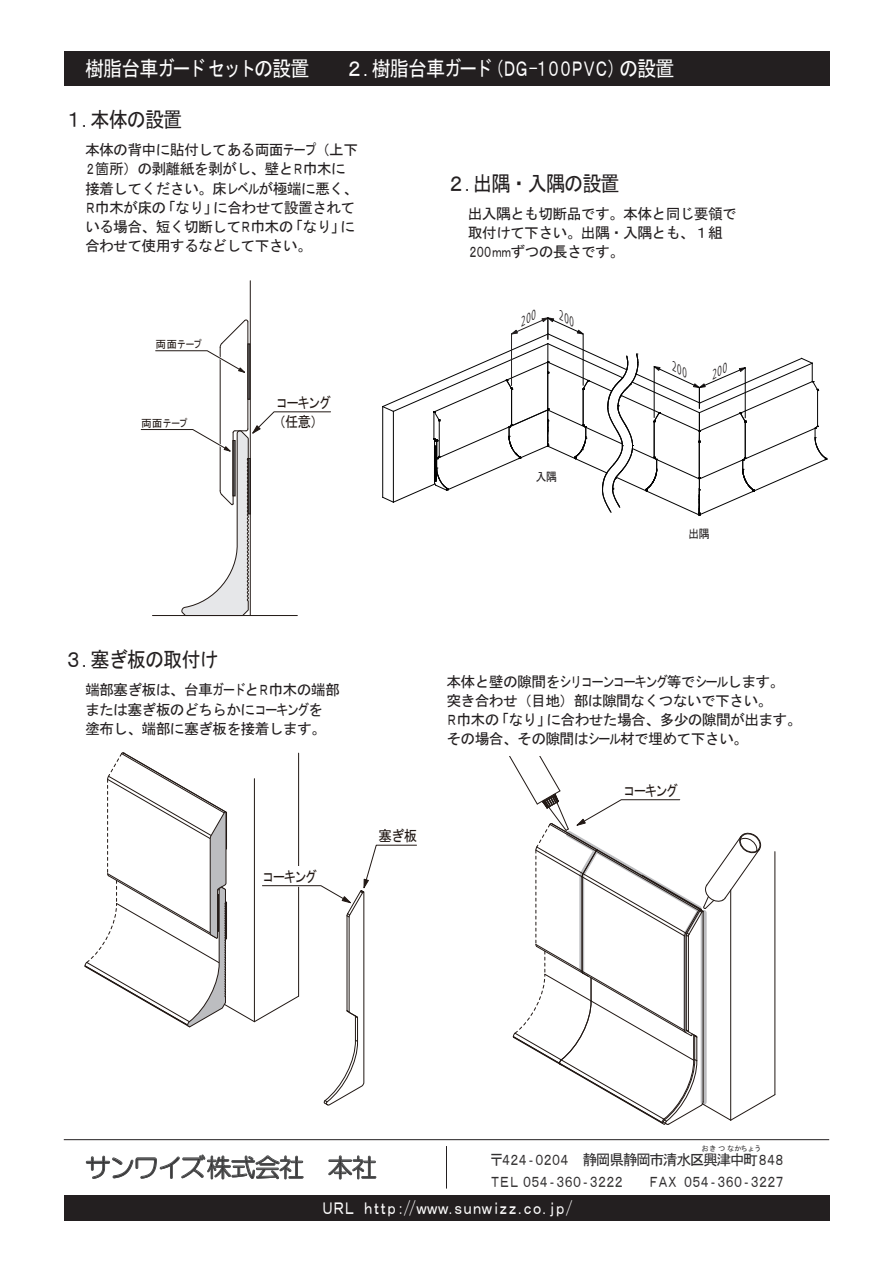
<style>
.page{position:relative;width:893px;height:1263px;background:#fff}
.page>*{position:absolute;margin:0;border:0;box-sizing:border-box;transform-origin:0 0}
.t1{font:25.5px "HG Maru Gothic MPRO";letter-spacing:-.05em;color:#312f30}
.t2{font:21.3px "MS Gothic";letter-spacing:-.075em;color:#fff;scale:.9 1}
.t3{font:21.3px "MS Gothic";letter-spacing:-.05em;color:#231f20;scale:.9 1}
.t4{font:16.95px "MS Gothic";letter-spacing:-.3em;color:#fff;scale:.8 1}
.t5{font:14.85px/19.2px "MS Gothic";letter-spacing:-.05em;color:#231f20}
.t6{font:14.85px "MS Gothic";letter-spacing:-.3em;color:#312f30;scale:.8 1}
.t7{font:14.85px "MS Gothic";letter-spacing:-.1em;color:#312f30}
.t8{font:14.85px/19.2px "MS Gothic";letter-spacing:-.1em;color:#211814;scale:.8 1}
.t9{font:14.85px "MS Gothic";letter-spacing:-.1em;color:#211814;scale:.9 1}
.t10{font:11.85px "MS Gothic";color:#231f20;scale:.9 1}
.t11{font:10.8px "MS Gothic";color:#211814}
.t12{font:7.2px "MS Gothic";color:#312f30}
</style>
<div class="page">
<svg style="left:509px;top:756px;width:267px;height:369px"></svg>
<div style="left:64px;top:1195px;width:765px;height:25px;background:#231f20"></div>
<div style="left:64px;top:51px;width:765px;height:34px;background:#231f20"></div>
<hr style="left:64px;top:1139px;width:765px;height:1px;background:#231f20">
<hr style="left:446px;top:1146px;width:1px;height:42px;background:#231f20">
<svg style="left:86px;top:1154px;width:218px;height:25px"></svg>
<svg style="left:328px;top:1155px;width:48px;height:24px"></svg>
<hr style="left:250px;top:281px;width:1px;height:334px;background:#211814">
<hr style="left:247px;top:322px;width:1px;height:107px;background:#211814">
<hr style="left:220px;top:347px;width:1px;height:144px;background:#211814">
<div style="left:247px;top:343px;width:3px;height:57px;background:#6c6d70;border:1px solid #211814"></div>
<svg style="left:155px;top:319px;width:96px;height:58px"></svg>
<svg style="left:140px;top:409px;width:191px;height:207px"></svg>
<svg style="left:84px;top:752px;width:333px;height:354px"></svg>
<svg style="left:382px;top:317px;width:445px;height:199px"></svg>
<h2 class="t2" style="left:85px;top:57px;width:656px">樹脂台車ガードセットの設置　　２.樹脂台車ガード（ＤＧ-１００ＰＶＣ）の設置</h2>
<h2 class="t3" style="left:64px;top:108px;width:133px">１.本体の設置</h2>
<p class="t5" style="left:85px;top:140px;width:275px">本体の背中に貼付してある両面テープ（上下<br>２箇所）の剥離紙を剥がし、壁とＲ巾木に接着してください。床レベルが極端に悪く、<br>Ｒ巾木が床の「なり」に合わせて設置されている場合、短く切断してＲ巾木の「なり」に合わせて使用するなどして下さい。</p>
<p class="t11" style="left:156px;top:338px;width:48px">両面テープ</p>
<p class="t11" style="left:141px;top:417px;width:48px">両面テープ</p>
<p class="t8" style="left:272px;top:393px;width:75px">コーキング（任意）</p>
<h2 class="t3" style="left:446px;top:172px;width:194px">２.出隅・入隅の設置</h2>
<p class="t5" style="left:468px;top:204px;width:271px">出入隅とも切断品です。本体と同じ要領で取付けて下さい。出隅・入隅とも、１組<br>２００ｍｍずつの長さです。</p>
<p class="t10" style="left:536px;top:471px;width:25px">入隅</p>
<p class="t10" style="left:689px;top:528px;width:25px">出隅</p>
<h2 class="t3" style="left:64px;top:648px;width:174px">３.塞ぎ板の取付け</h2>
<p class="t5" style="left:85px;top:680px;width:256px">端部塞ぎ板は、台車ガードとＲ巾木の端部または塞ぎ板のどちらかにコーキングを塗布し、端部に塞ぎ板を接着します。</p>
<p class="t8" style="left:262px;top:866px;width:70px">コーキング</p>
<p class="t9" style="left:378px;top:828px;width:45px">塞ぎ板</p>
<p class="t5" style="left:446px;top:672px;width:357px">本体と壁の隙間をシリコーンコーキング等でシールします。突き合わせ（目地）部は隙間なくつないで下さい。<br>Ｒ巾木の「なり」に合わせた場合、多少の隙間が出ます。その場合、その隙間はシール材で埋めて下さい。</p>
<p class="t8" style="left:623px;top:781px;width:70px">コーキング</p>
<p class="t12" style="left:701px;top:1145px;width:61px">おきつなかちょう</p>
<p class="t7" style="left:489px;top:1152px;width:298px">〒４２４‐０２０４ 静岡県静岡市清水区興津中町８４８</p>
<h1 class="t1" style="left:85px;top:1154px;width:294px">サンワイズ株式会社　本社</h1>
<p class="t4" style="left:321px;top:1199px;width:316px">ＵＲＬ ｈｔｔｐ：//ｗｗｗ.ｓｕｎｗｉｚｚ.ｃｏ.ｊｐ/</p>
<p class="t6" style="left:489px;top:1174px;width:171px">ＴＥＬ ０５４‐３６０‐３２２２</p>
<p class="t6" style="left:647px;top:1174px;width:174px">ＦＡＸ０５４‐３６０‐３２２７</p>
</div>
